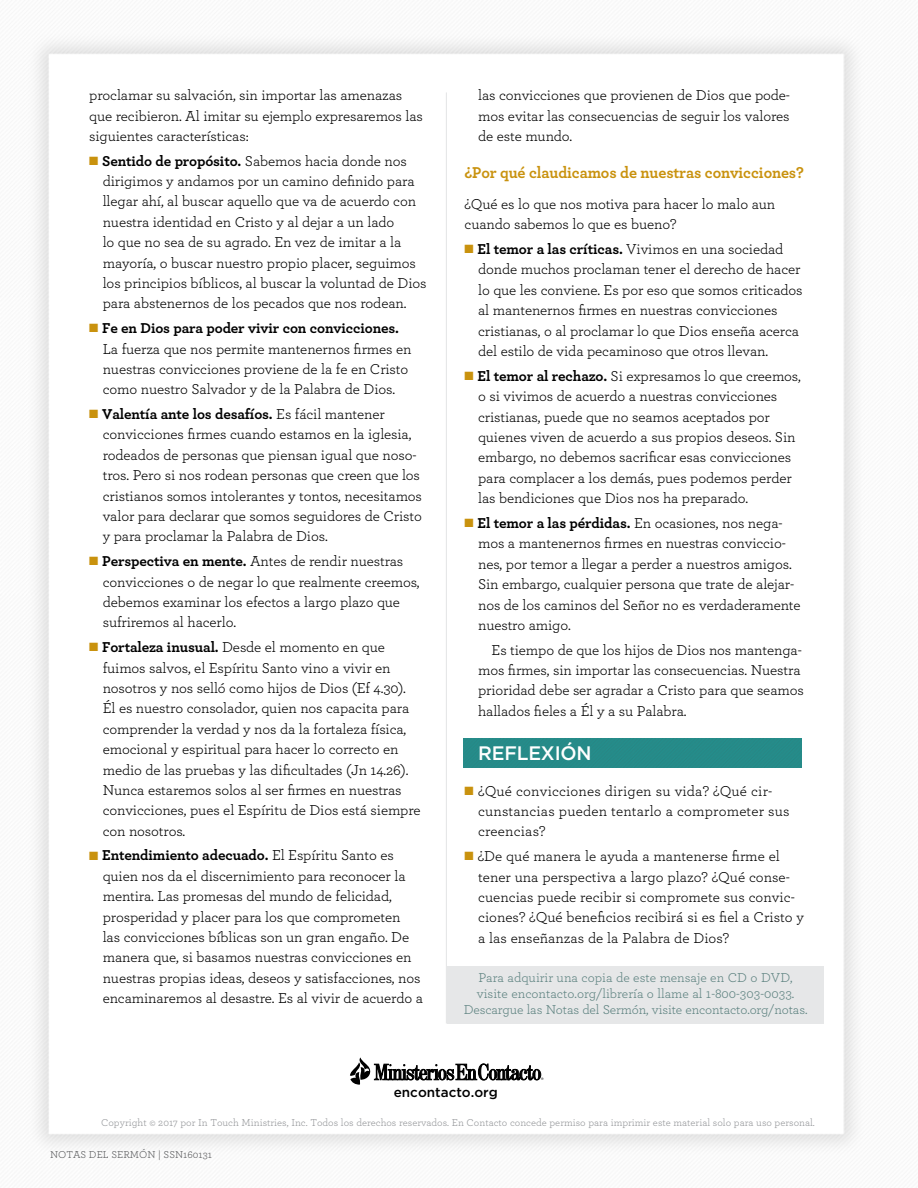
<style>
.page{position:relative;width:918px;height:1188px;background:#fff}
.page>*{position:absolute;margin:0;border:0;box-sizing:border-box;transform-origin:0 0}
.t1{font:500 19.5px "Gotham";letter-spacing:-.01em;color:#fff}
.t2{font:700 16.5px "Archer";letter-spacing:-.01em;color:#c9920e}
.t3{font:15px/20.4px "Archer";letter-spacing:-.01em;color:#000}
.t4{font:15px/20.4px "Archer";letter-spacing:.01em;color:#000}
.t5{font:13.5px/15.8px "Archer";color:#5d8280;text-align:center}
.t6{font:500 13.5px "Gotham";color:#000}
.t7{font:10.5px "Archer";color:#939598}
.t8{font:10.5px "Archer";color:#58595b}
.s1{color:#c9920e}
.s2{font-weight:700}
</style>
<div class="page">
<img style="left:33px;top:36px;width:827px;height:1116px">
<div style="left:463px;top:738px;width:339px;height:30px;background:#258a88"></div>
<hr style="left:446px;top:92px;width:1px;height:932px;background:#e6e7e8">
<svg style="left:350px;top:1058px;width:193px;height:27px"></svg>
<div style="left:447px;top:966px;width:377px;height:58px;background:#e6e7e8"></div>
<p class="t3" style="left:89px;top:85px;width:335px">proclamar su salvación, sin importar las amenazas que recibieron. Al imitar su ejemplo expresaremos las siguientes características:</p>
<p class="t3" style="left:103px;top:150px;width:325px;text-indent:-13px"><span class="s1">■</span> <span class="s2">Sentido de propósito.</span> Sabemos hacia donde nos dirigimos y andamos por un camino definido para llegar ahí, al buscar aquello que va de acuerdo con nuestra identidad en Cristo y al dejar a un lado<br>lo que no sea de su agrado. En vez de imitar a la mayoría, o buscar nuestro propio placer, seguimos los principios bíblicos, al buscar la voluntad de Dios para abstenernos de los pecados que nos rodean.</p>
<p class="t3" style="left:103px;top:318px;width:310px;text-indent:-14px"><span class="s1">■</span> <span class="s2">Fe en Dios para poder vivir con convicciones.<br></span>La fuerza que nos permite mantenernos firmes en nuestras convicciones proviene de la fe en Cristo como nuestro Salvador y de la Palabra de Dios.</p>
<p class="t3" style="left:103px;top:403px;width:321px;text-indent:-13px"><span class="s1">■</span> <span class="s2">Valentía ante los desafíos.</span> Es fácil mantener convicciones firmes cuando estamos en la iglesia, rodeados de personas que piensan igual que noso&shy;tros. Pero si nos rodean personas que creen que los cristianos somos intolerantes y tontos, necesitamos valor para declarar que somos seguidores de Cristo y para proclamar la Palabra de Dios.</p>
<p class="t3" style="left:103px;top:551px;width:319px;text-indent:-13px"><span class="s1">■</span> <span class="s2">Perspectiva en mente.</span> Antes de rendir nuestras convicciones o de negar lo que realmente creemos, debemos examinar los efectos a largo plazo que sufriremos al hacerlo.</p>
<p class="t3" style="left:103px;top:637px;width:320px;text-indent:-13px"><span class="s1">■</span> <span class="s2">Fortaleza inusual.</span> Desde el momento en que fuimos salvos, el Espíritu Santo vino a vivir en nosotros y nos selló como hijos de Dios (Ef 4.30).<br>Él es nuestro consolador, quien nos capacita para comprender la verdad y nos da la fortaleza física, emocional y espiritual para hacer lo correcto en medio de las pruebas y las dificultades (Jn 14.26).<br>Nunca estaremos solos al ser firmes en nuestras convicciones, pues el Espíritu de Dios está siempre con nosotros.</p>
<p class="t3" style="left:103px;top:845px;width:322px;text-indent:-13px"><span class="s1">■</span> <span class="s2">Entendimiento adecuado.</span> El Espíritu Santo es quien nos da el discernimiento para reconocer la mentira. Las promesas del mundo de felicidad, prosperidad y placer para los que comprometen<br>las convicciones bíblicas son un gran engaño. De manera que, si basamos nuestras convicciones en nuestras propias ideas, deseos y satisfacciones, nos encaminaremos al desastre. Es al vivir de acuerdo a</p>
<p class="t3" style="left:478px;top:85px;width:313px;text-align:justify">las convicciones que provienen de Dios que pode&shy;mos evitar las consecuencias de seguir los valores de este mundo.</p>
<p class="t2" style="left:465px;top:162px;width:341px">¿Por qué claudicamos de nuestras convicciones?</p>
<p class="t3" style="left:465px;top:193px;width:312px">¿Qué es lo que nos motiva para hacer lo malo aun cuando sabemos lo que es bueno?</p>
<p class="t3" style="left:478px;top:238px;width:326px;text-indent:-13px"><span class="s1">■</span> <span class="s2">El temor a las críticas.</span> Vivimos en una sociedad donde muchos proclaman tener el derecho de hacer lo que les conviene. Es por eso que somos criticados al mantenernos firmes en nuestras convicciones cristianas, o al proclamar lo que Dios enseña acerca del estilo de vida pecaminoso que otros llevan.</p>
<p class="t3" style="left:478px;top:365px;width:324px;text-indent:-13px"><span class="s1">■</span> <span class="s2">El temor al rechazo.</span> Si expresamos lo que creemos, o si vivimos de acuerdo a nuestras convicciones cristianas, puede que no seamos aceptados por quienes viven de acuerdo a sus propios deseos. Sin embargo, no debemos sacrificar esas convicciones para complacer a los demás, pues podemos perder las bendiciones que Dios nos ha preparado.</p>
<p class="t3" style="left:478px;top:512px;width:324px;text-indent:-13px"><span class="s1">■</span> <span class="s2">El temor a las pérdidas.</span> En ocasiones, nos nega&shy;mos a mantenernos firmes en nuestras conviccio&shy;nes, por temor a llegar a perder a nuestros amigos.<br>Sin embargo, cualquier persona que trate de alejar&shy;nos de los caminos del Señor no es verdaderamente nuestro amigo.</p>
<p class="t3" style="left:478px;top:639px;width:327px;text-indent:14px">Es tiempo de que los hijos de Dios nos mantenga&shy;mos firmes, sin importar las consecuencias. Nuestra prioridad debe ser agradar a Cristo para que seamos hallados fieles a Él y a su Palabra.</p>
<h1 class="t1" style="left:478px;top:742px;width:115px">REFLEXIÓN</h1>
<p class="t4" style="left:478px;top:780px;width:313px;text-indent:-13px"><span class="s1">■</span> ¿Qué convicciones dirigen su vida? ¿Qué cir&shy;cunstancias pueden tentarlo a comprometer sus creencias?</p>
<p class="t3" style="left:478px;top:846px;width:327px;text-indent:-13px"><span class="s1">■</span> ¿De qué manera le ayuda a mantenerse firme el tener una perspectiva a largo plazo? ¿Qué conse&shy;cuencias puede recibir si compromete sus convic&shy;ciones? ¿Qué beneficios recibirá si es fiel a Cristo y a las enseñanzas de la Palabra de Dios?</p>
<p class="t5" style="left:464px;top:969px;width:345px">Para adquirir una copia de este mensaje en CD o DVD, visite encontacto.org/librería o llame al 1-800-303-0033.<br>Descargue las Notas del Sermón, visite encontacto.org/notas.</p>
<p class="t6" style="left:394px;top:1084px;width:106px">encontacto.org</p>
<p class="t7" style="left:101px;top:1116px;width:715px">Copyright © 2017 por In Touch Ministries, Inc. Todos los derechos reservados. En Contacto concede permiso para imprimir este material solo para uso personal.</p>
<p class="t8" style="left:50px;top:1147px;width:163px">NOTAS DEL SERMÓN | SSN160131</p>
</div>
